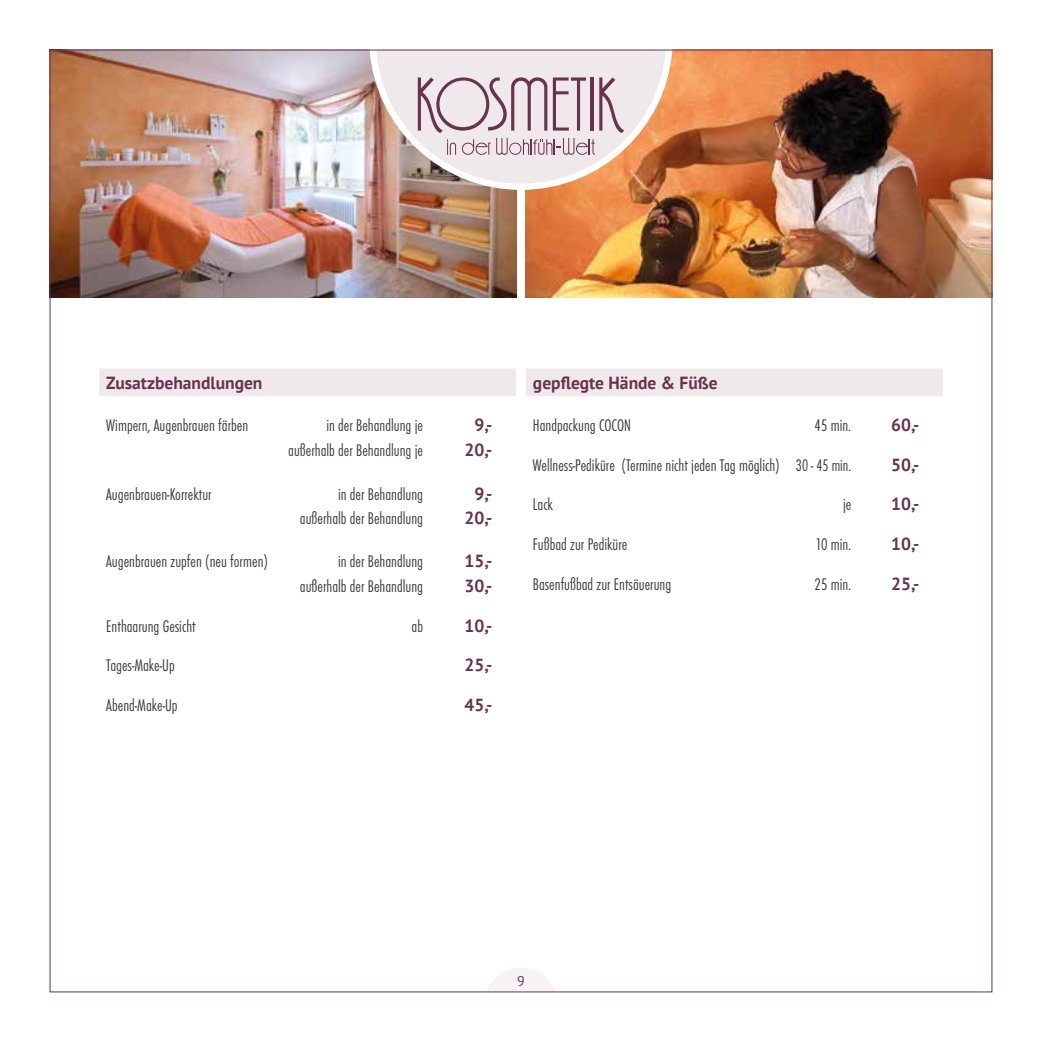
<style>
.page{position:relative;width:1042px;height:1042px;background:#fff}
.page>*{position:absolute;margin:0;border:0;box-sizing:border-box;transform-origin:0 0}
.t1{font:300 condensed 17.5px/24.5px "Futura T";color:#3c3c3b;text-align:right}
.t2{font:700 17.5px/24.5px "PT Sans";color:#69334e;text-align:center}
.t3{font:14px "PT Sans";color:#69334e}
</style>
<div class="page">
<svg style="left:488px;top:968px;width:66px;height:22px"></svg>
<img style="left:52px;top:52px;width:464px;height:246px">
<img style="left:526px;top:52px;width:464px;height:246px">
<div style="left:526px;top:369px;width:417px;height:27px;background:#efe9ec"></div>
<svg style="left:368px;top:49px;width:305px;height:142px;background:#c89d8f"></svg>
<svg style="left:370px;top:52px;width:301px;height:137px;background:#dac4c1"></svg>
<div style="left:99px;top:369px;width:417px;height:27px;background:#efe9ec"></div>
<p class="t2" style="left:106px;top:370px;width:158px">Zusatzbehandlungen</p>
<p class="t1" style="left:106px;top:413px;width:143px">Wimpern, Augenbrauen färben</p>
<p class="t1" style="left:288px;top:413px;width:136px">in der Behandlung je außerhalb der Behandlung je</p>
<p class="t2" style="left:464px;top:413px;width:30px">9,-<br>20,-</p>
<p class="t1" style="left:106px;top:481px;width:107px">Augenbrauen-Korrektur</p>
<p class="t1" style="left:300px;top:481px;width:125px">in der Behandlung außerhalb der Behandlung</p>
<p class="t2" style="left:464px;top:481px;width:30px">9,-<br>20,-</p>
<p class="t1" style="left:106px;top:549px;width:163px">Augenbrauen zupfen (neu formen)</p>
<p class="t1" style="left:300px;top:549px;width:125px">in der Behandlung außerhalb der Behandlung</p>
<p class="t2" style="left:464px;top:549px;width:30px;text-align:left">15,-<br>30,-</p>
<p class="t1" style="left:106px;top:613px;width:91px">Enthaarung Gesicht</p>
<p class="t1" style="left:411px;top:613px;width:13px">ab</p>
<p class="t2" style="left:464px;top:613px;width:30px">10,-</p>
<p class="t1" style="left:106px;top:653px;width:70px">Tages-Make-Up</p>
<p class="t2" style="left:464px;top:652px;width:30px">25,-</p>
<p class="t1" style="left:106px;top:692px;width:73px">Abend-Make-Up</p>
<p class="t2" style="left:464px;top:692px;width:30px">45,-</p>
<p class="t2" style="left:533px;top:370px;width:186px">gepflegte Hände &amp; Füße</p>
<p class="t1" style="left:533px;top:413px;width:99px">Handpackung COCON</p>
<p class="t1" style="left:814px;top:413px;width:38px">45 min.</p>
<p class="t2" style="left:891px;top:412px;width:30px">60,-</p>
<p class="t1" style="left:533px;top:452px;width:320px">Wellness-Pediküre (Termine nicht jeden Tag möglich) 30 - 45 min.</p>
<p class="t2" style="left:891px;top:452px;width:30px">50,-</p>
<p class="t1" style="left:533px;top:492px;width:22px">Lack</p>
<p class="t1" style="left:843px;top:492px;width:10px">je</p>
<p class="t2" style="left:891px;top:492px;width:30px">10,-</p>
<p class="t1" style="left:533px;top:532px;width:96px">Fußbad zur Pediküre</p>
<p class="t1" style="left:815px;top:532px;width:38px">10 min.</p>
<p class="t2" style="left:891px;top:531px;width:30px">10,-</p>
<p class="t1" style="left:533px;top:571px;width:140px">Basenfußbad zur Entsäuerung</p>
<p class="t1" style="left:814px;top:571px;width:38px">25 min.</p>
<p class="t2" style="left:891px;top:571px;width:30px">25,-</p>
<p class="t3" style="left:517px;top:972px;width:9px">9</p>
</div>
